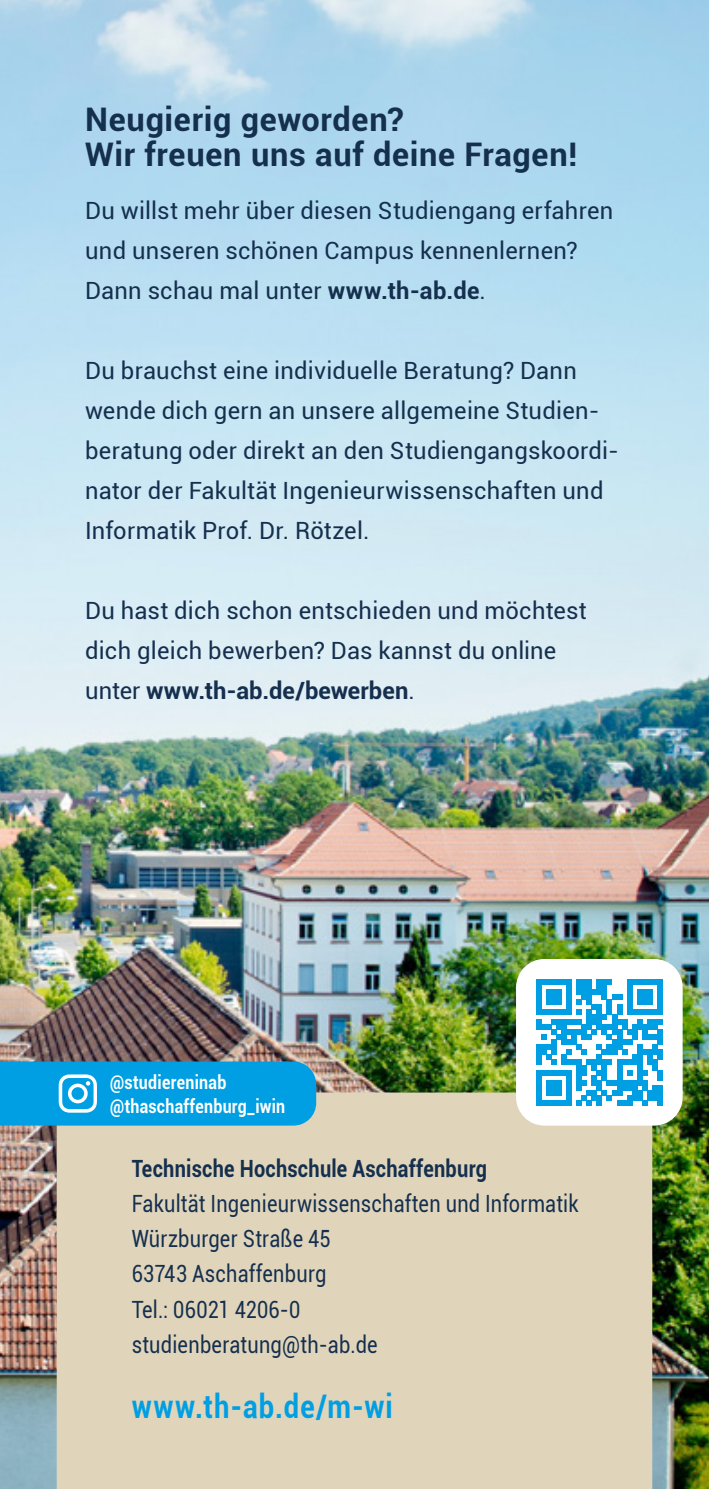
<style>
.page{position:relative;width:709px;height:1489px;background:#fff}
.page>*{position:absolute;margin:0;border:0;box-sizing:border-box;transform-origin:0 0}
.t1{font:700 32.5px/35px "Roboto";letter-spacing:.02em;color:#152f4e}
.t2{font:700 32.5px "Roboto";letter-spacing:.04em;color:#009fe3;scale:.84 1}
.t3{font:23.75px/40px "Roboto";letter-spacing:.01em;color:#152f4e}
.t4{font:23.75px/35px "Roboto";letter-spacing:.01em;color:#152f4e;scale:.84 1}
.t5{font:700 23.75px "Roboto";letter-spacing:.01em;color:#152f4e;scale:.84 1}
.t6{font:700 19px/24px "Roboto";letter-spacing:.015em;color:#fff;scale:.84 1}
.s1{font-weight:700}
</style>
<div class="page">
<img style="left:0;top:0;width:709px;height:1488px">
<div style="left:57px;top:1092px;width:595px;height:396px;background:#e0d5bb"></div>
<div style="left:0;top:1061px;width:316px;height:64px;background:#009fe3"></div>
<div style="left:516px;top:958px;width:166px;height:167px;background:#fff;border-radius:28px"></div>
<svg style="left:536px;top:979px;width:126px;height:126px"></svg>
<div style="left:657px;top:1034px;width:5px;height:10px;background:#009fe3"></div>
<div style="left:657px;top:1049px;width:5px;height:10px;background:#009fe3"></div>
<div style="left:657px;top:1069px;width:5px;height:11px;background:#009fe3"></div>
<div style="left:657px;top:1085px;width:5px;height:10px;background:#009fe3"></div>
<div style="left:657px;top:1095px;width:5px;height:10px;background:#009fe3"></div>
<h1 class="t1" style="left:85px;top:100px;width:494px">Neugierig geworden?<br>Wir freuen uns auf deine Fragen!</h1>
<p class="t3" style="left:85px;top:190px;width:530px">Du willst mehr über diesen Studiengang erfahren und unseren schönen Campus kennenlernen?<br>Dann schau mal unter <span class="s1">www.th-ab.de</span>.</p>
<p class="t3" style="left:85px;top:350px;width:535px">Du brauchst eine individuelle Beratung? Dann wende dich gern an unsere allgemeine Studien&shy;beratung oder direkt an den Studiengangskoordi&shy;nator der Fakultät Ingenieurwissenschaften und Informatik Prof. Dr. Rötzel.</p>
<p class="t3" style="left:85px;top:590px;width:503px">Du hast dich schon entschieden und möchtest dich gleich bewerben? Das kannst du online unter <span class="s1">www.th-ab.de/bewerben</span>.</p>
<p class="t6" style="left:110px;top:1069px;width:210px">@studiereninab @thaschaffenburg_iwin</p>
<p class="t5" style="left:132px;top:1152px;width:424px">Technische Hochschule Aschaffenburg</p>
<p class="t4" style="left:132px;top:1185px;width:533px">Fakultät Ingenieurwissenschaften und Informatik<br>Würzburger Straße 45<br>63743 Aschaffenburg<br>Tel.: 06021 4206-0<br>studienberatung@th-ab.de</p>
<h1 class="t2" style="left:132px;top:1383px;width:312px">www.th-ab.de/m-wi</h1>
</div>
